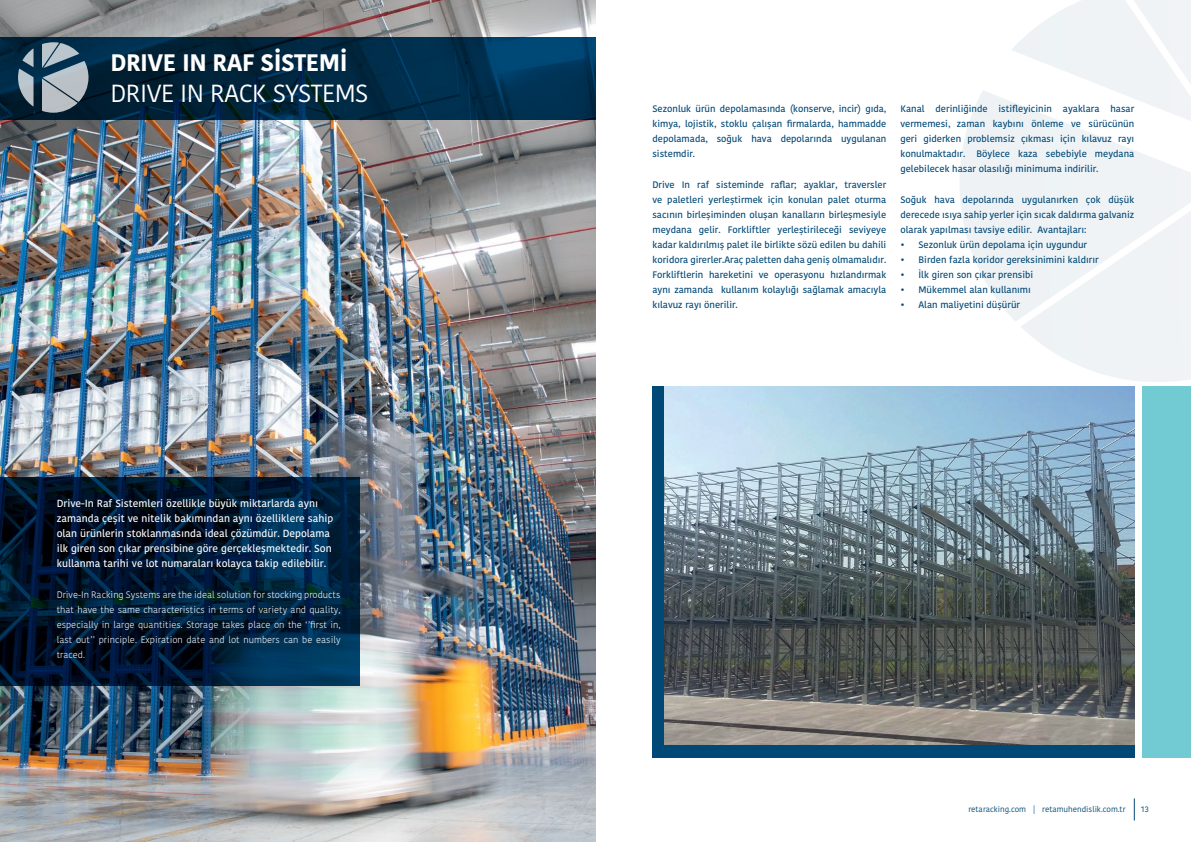
<style>
.page{position:relative;width:1191px;height:842px;background:#fff}
.page>*{position:absolute;margin:0;border:0;box-sizing:border-box;transform-origin:0 0}
.t1{font:24.7px "Kohinoor Bangla";letter-spacing:-.02em;color:#fff}
.t2{font:700 23.8px "Kohinoor Bangla";letter-spacing:-.02em;color:#fff}
.t3{font:500 10.3px/15.1px "Kohinoor Bangla";color:#fff}
.t4{font:500 9.4px/15.1px "Kohinoor Bangla";color:#004876;text-align:justify}
.t5{font:300 9.4px/15.1px "Kohinoor Bangla";color:#fff;text-align:justify}
.t6{font:8.4px "Kohinoor Bangla";color:#004876}
.t7{font:8px "Kohinoor Bangla";color:#004876}
</style>
<div class="page">
<svg style="left:1133px;top:798px;width:1px;height:22px"></svg>
<img style="left:0;top:0;width:595px;height:842px">
<svg style="left:960px;top:90px;width:231px;height:231px"></svg>
<svg style="left:1011px;top:0;width:180px;height:127px"></svg>
<svg style="left:1020px;top:201px;width:171px;height:181px"></svg>
<div style="left:652px;top:386px;width:482px;height:372px;background:#004876"></div>
<div style="left:1142px;top:386px;width:49px;height:372px;background:#72cbd2"></div>
<svg style="left:0;top:477px;width:359px;height:209px;background:#001d38"></svg>
<img style="left:664px;top:386px;width:470px;height:359px">
<svg style="left:0;top:37px;width:595px;height:82px;background:#002a46"></svg>
<svg style="left:18px;top:48px;width:16px;height:59px"></svg>
<svg style="left:42px;top:42px;width:46px;height:71px;background:#81939f"></svg>
<h2 class="t2" style="left:110px;top:42px;width:239px">DRIVE IN RAF SİSTEMİ</h2>
<h1 class="t1" style="left:110px;top:74px;width:259px">DRIVE IN RACK SYSTEMS</h1>
<p class="t3" style="left:57px;top:495px;width:278px">Drive-In Raf Sistemleri özellikle büyük miktarlarda aynı zamanda çeşit ve nitelik bakımından aynı özelliklere sahip olan ürünlerin stoklanmasında ideal çözümdür. Depolama ilk giren son çıkar prensibine göre gerçekleşmektedir. Son kullanma tarihi ve lot numaraları kolayca takip edilebilir.</p>
<p class="t5" style="left:57px;top:587px;width:285px">Drive-In Racking Systems are the ideal solution for stocking products that have the same characteristics in terms of variety and quality, especially in large quantities. Storage takes place on the ‘’first in, last out’’ principle. Expiration date and lot numbers can be easily traced.</p>
<p class="t4" style="left:652px;top:101px;width:235px">Sezonluk ürün depolamasında (konserve, incir) gıda, kimya, lojistik, stoklu çalışan firmalarda, hammadde depolamada, soğuk hava depolarında uygulanan sistemdir.</p>
<p class="t4" style="left:652px;top:176px;width:235px">Drive In raf sisteminde raflar; ayaklar, traversler ve paletleri yerleştirmek için konulan palet oturma sacının birleşiminden oluşan kanalların birleşmesiyle meydana gelir. Forkliftler yerleştirileceği seviyeye kadar kaldırılmış palet ile birlikte sözü edilen bu dahili koridora girerler.Araç paletten daha geniş olmamalıdır.<br>Forkliftlerin hareketini ve operasyonu hızlandırmak aynı zamanda kullanım kolaylığı sağlamak amacıyla kılavuz rayı önerilir.</p>
<p class="t4" style="left:900px;top:101px;width:235px">Kanal derinliğinde istifleyicinin ayaklara hasar vermemesi, zaman kaybını önleme ve sürücünün geri giderken problemsiz çıkması için kılavuz rayı konulmaktadır. Böylece kaza sebebiyle meydana gelebilecek hasar olasılığı minimuma indirilir.</p>
<p class="t4" style="left:900px;top:192px;width:235px">Soğuk hava depolarında uygulanırken çok düşük derecede ısıya sahip yerler için sıcak daldırma galvaniz olarak yapılması tavsiye edilir. Avantajları:</p>
<p class="t4" style="left:900px;top:237px;width:188px">• Sezonluk ürün depolama için uygundur</p>
<p class="t4" style="left:900px;top:252px;width:200px">• Birden fazla koridor gereksinimini kaldırır</p>
<p class="t4" style="left:900px;top:267px;width:134px">• İlk giren son çıkar prensibi</p>
<p class="t4" style="left:900px;top:282px;width:132px">• Mükemmel alan kullanımı</p>
<p class="t4" style="left:900px;top:297px;width:121px">• Alan maliyetini düşürür</p>
<p class="t7" style="left:968px;top:803px;width:159px">retaracking.com | retamuhendislik.com.tr</p>
<p class="t6" style="left:1141px;top:802px;width:9px">13</p>
</div>
